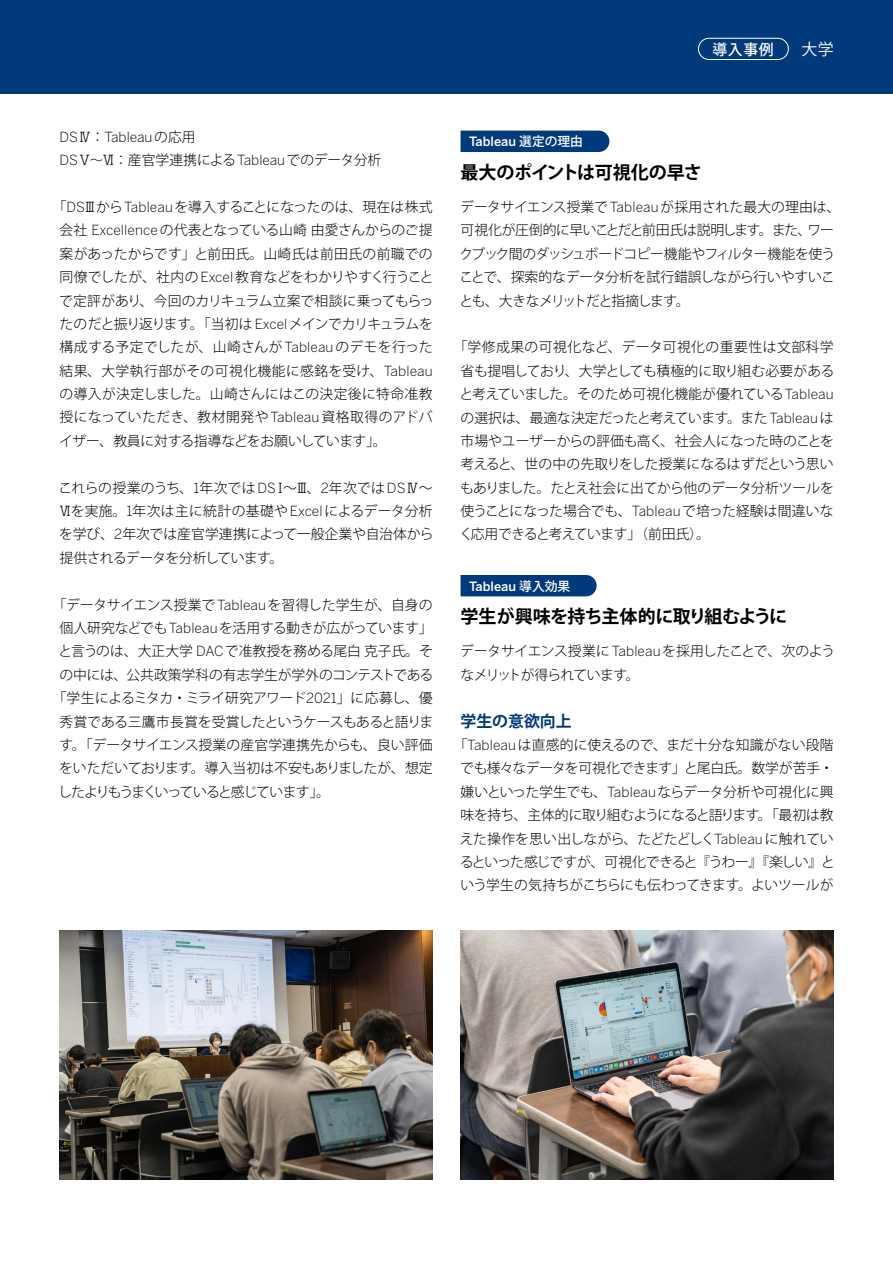
<style>
.page{position:relative;width:893px;height:1263px;background:#fff}
.page>*{position:absolute;margin:0;border:0;box-sizing:border-box;transform-origin:0 0}
.t1{font:700 18px "Koz Go Pro";letter-spacing:-.03em;color:#000}
.t2{font:700 15.9px "Koz Go Pro";color:#003a7a}
.t3{font:15.9px "Koz Go Pro";color:#fff}
.t4{font:500 14.85px "Koz Go Pro";color:#fff}
.t5{font:300 13.8px/23.4px "Koz Go Pro";letter-spacing:-.025em;color:#000;text-align:justify}
.t6{font:300 13.8px "Koz Go Pro";color:#000}
.t7{font:300 13.8px "Koz Go Pro";letter-spacing:.01em;color:#000}
.t8{font:300 13.8px "Koz Go Pro";letter-spacing:-.1em;color:#000}
.t9{font:300 13.8px "Benton Sans";color:#000}
.t10{font:500 12.75px "Benton Sans";color:#fff}
.s1{font-family:"UD Shin Go Pro";font-size:13.2px}
.s2{font-family:"Koz Go Pro"}
.s3{font-family:"Benton Sans"}
</style>
<div class="page">
<div style="left:461px;top:131px;width:148px;height:21px;background:#003a7a"></div>
<div style="left:461px;top:575px;width:136px;height:21px;background:#003a7a"></div>
<img style="left:60px;top:930px;width:373px;height:249px">
<div style="left:0;top:0;width:893px;height:94px;background:#003a7a"></div>
<div style="left:698px;top:38px;width:91px;height:22px;border:1px solid #fff;border-radius:11px"></div>
<img style="left:461px;top:930px;width:373px;height:249px">
<p class="t4" style="left:712px;top:40px;width:63px">導入事例</p>
<p class="t3" style="left:801px;top:39px;width:34px">大学</p>
<p class="t9" style="left:60px;top:129px;width:138px">DS<span class="s1">Ⅳ</span><span class="s2">：</span>Tableau<span class="s2">の応用</span></p>
<p class="t6" style="left:60px;top:151px;width:323px"><span class="s3">DS</span><span class="s1">Ⅴ～Ⅵ</span>：産官学連携による<span class="s3">Tableau</span>でのデータ分析</p>
<p class="t5" style="left:59px;top:195px;width:376px;text-indent:-6px">「<span class="s3">DS</span><span class="s1">Ⅲ</span>から<span class="s3">Tableau</span>を導入することになったのは、現在は株式会社 <span class="s3">Excellence</span>の代表となっている山崎由愛さんからのご提案があったからです」と前田氏。山崎氏は前田氏の前職での同僚でしたが、社内の<span class="s3">Excel</span>教育などをわかりやすく行うことで定評があり、今回のカリキュラム立案で相談に乗ってもらったのだと振り返ります。「当初は <span class="s3">Excel</span>メインでカリキュラムを構成する予定でしたが、山崎さんが<span class="s3">Tableau</span>のデモを行った結果、大学執行部がその可視化機能に感銘を受け、<span class="s3">Tableau</span>の導入が決定しました。山崎さんにはこの決定後に特命准教授になっていただき、教材開発や<span class="s3">Tableau</span>資格取得のアドバイザー、教員に対する指導などをお願いしています」。</p>
<p class="t5" style="left:59px;top:476px;width:376px">これらの授業のうち、<span class="s3">1</span>年次では<span class="s3">DS</span><span class="s1">Ⅰ</span>～<span class="s1">Ⅲ</span>、<span class="s3">2</span>年次では<span class="s3">DS</span><span class="s1">Ⅳ</span>～<span class="s1">Ⅵ</span>を実施。<span class="s3">1</span>年次は主に統計の基礎や<span class="s3">Excel</span>によるデータ分析を学び、<span class="s3">2</span>年次では産官学連携によって一般企業や自治体から提供されるデータを分析しています。</p>
<p class="t5" style="left:53px;top:593px;width:381px">「データサイエンス授業で<span class="s3">Tableau</span>を習得した学生が、自身の</p>
<p class="t5" style="left:60px;top:616px;width:374px">個人研究などでも<span class="s3">Tableau</span>を活用する動きが広がっています」</p>
<p class="t6" style="left:58px;top:642px;width:376px">と言うのは、大正大学 <span class="s3">DAC</span>で准教授を務める尾白克子氏。そ</p>
<p class="t5" style="left:60px;top:663px;width:375px">の中には、公共政策学科の有志学生が学外のコンテストである</p>
<p class="t5" style="left:53px;top:686px;width:381px">「学生によるミタカ・ミライ研究アワード<span class="s3">2021</span>」に応募し、優</p>
<p class="t5" style="left:60px;top:710px;width:375px">秀賞である三鷹市長賞を受賞したというケースもあると語りま</p>
<p class="t7" style="left:60px;top:736px;width:375px">す。「データサイエンス授業の産官学連携先からも、良い評価</p>
<p class="t5" style="left:59px;top:757px;width:375px">をいただいております。導入当初は不安もありましたが、想定</p>
<p class="t8" style="left:58px;top:783px;width:273px">したよりもうまくいっていると感じています」。</p>
<p class="t10" style="left:469px;top:134px;width:115px">Tableau <span class="s2">選定の理由</span></p>
<h1 class="t1" style="left:461px;top:160px;width:243px">最大のポイントは可視化の早さ</h1>
<p class="t5" style="left:459px;top:195px;width:382px;text-align:left">データサイエンス授業で<span class="s3">Tableau</span>が採用された最大の理由は、可視化が圧倒的に早いことだと前田氏は説明します。また、ワークブック間のダッシュボードコピー機能やフィルター機能を使うことで、探索的なデータ分析を試行錯誤しながら行いやすいことも、大きなメリットだと指摘します。</p>
<p class="t5" style="left:459px;top:336px;width:376px;text-indent:-6px">「学修成果の可視化など、データ可視化の重要性は文部科学省も提唱しており、大学としても積極的に取り組む必要があると考えていました。そのため可視化機能が優れている<span class="s3">Tableau</span>の選択は、最適な決定だったと考えています。また<span class="s3">Tableau</span>は市場やユーザーからの評価も高く、社会人になった時のことを考えると、世の中の先取りをした授業になるはずだという思いもありました。たとえ社会に出てから他のデータ分析ツールを使うことになった場合でも、<span class="s3">Tableau</span>で培った経験は間違いなく応用できると考えています」（前田氏）。</p>
<p class="t10" style="left:469px;top:578px;width:103px">Tableau <span class="s2">導入効果</span></p>
<h1 class="t1" style="left:461px;top:605px;width:328px">学生が興味を持ち主体的に取り組むように</h1>
<p class="t5" style="left:460px;top:640px;width:376px">データサイエンス授業に<span class="s3">Tableau</span>を採用したことで、次のようなメリットが得られています。</p>
<p class="t2" style="left:461px;top:711px;width:113px">学生の意欲向上</p>
<p class="t5" style="left:454px;top:733px;width:383px;text-align:center">「<span class="s3">Tableau</span>は直感的に使えるので、まだ十分な知識がない段階でも様々なデータを可視化できます」と尾白氏。数学が苦手・嫌いといった学生でも、<span class="s3">Tableau</span>ならデータ分析や可視化に興味を持ち、主体的に取り組むようになると語ります。「最初は教えた操作を思い出しながら、たどたどしく<span class="s3">Tableau</span>に触れているといった感じですが、可視化できると『うわー』『楽しい』という学生の気持ちがこちらにも伝わってきます。よいツールが</p>
</div>
